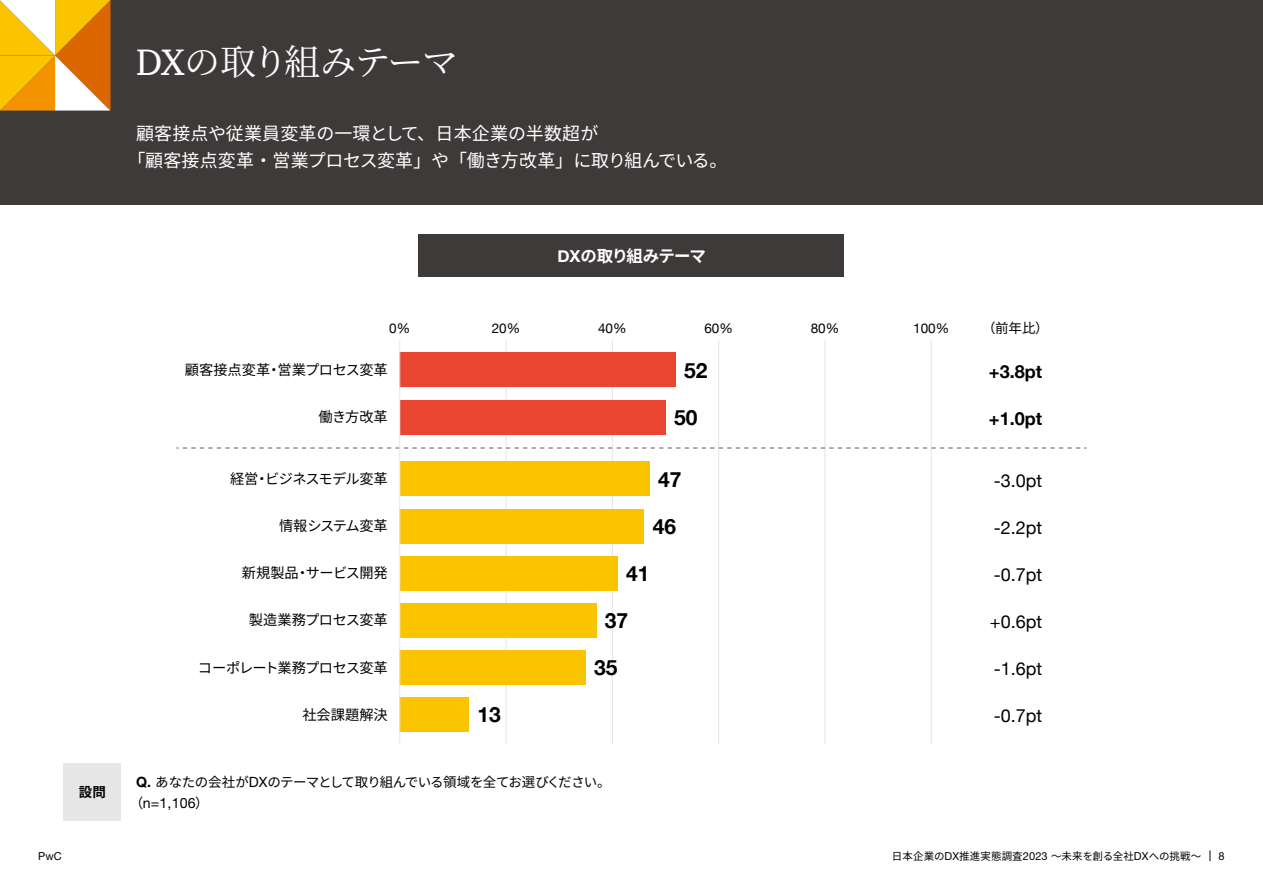
<style>
.page{position:relative;width:1263px;height:893px;background:#fff}
.page>*{position:absolute;margin:0;border:0;box-sizing:border-box;transform-origin:0 0}
.t1{font:36px "Noto Serif CJ Kjp";letter-spacing:-.045em;color:#fff}
.t2{font:700 21px "Helvetica Neue";color:#000}
.t3{font:18px/27px "Noto Sans CJ Kjp";color:#fff}
.t4{font:18px "Helvetica Neue";color:#000}
.t5{font:700 18px "Helvetica Neue";color:#000}
.t6{font:700 16.5px "Noto Sans CJ Kjp";letter-spacing:-.06em;color:#fff}
.t7{font:14.25px "Noto Sans CJ Kjp";letter-spacing:-.02em;color:#000}
.t8{font:14.25px "Noto Sans CJ Kjp";letter-spacing:-.05em;color:#000}
.t9{font:14.1px "Helvetica Neue LT Std";color:#000}
.t10{font:13.5px "Noto Sans CJ Kjp";letter-spacing:-.045em;color:#000}
.t11{font:13.5px "Helvetica Neue";color:#000}
.t12{font:700 13.5px "Noto Sans CJ Kjp";color:#000}
.t13{font:10.95px "Helvetica Neue LT Std";color:#000}
.t14{font:10.5px "Noto Sans CJ Kjp";letter-spacing:.01em;color:#000}
.s1{font-family:"ITC Charter Com";font-size:37.8px}
.s2{font-family:"Helvetica Neue"}
.s3{font-family:"Helvetica Neue";font-weight:700;font-size:14.1px}
.s4{font-family:"Helvetica Neue LT Std";font-size:14.1px}
.s5{font-family:"Noto Sans CJ Kjp";font-size:13.5px}
.s6{font-family:"Helvetica Neue LT Std";font-size:10.95px}
</style>
<div class="page">
<div style="left:0;top:0;width:1263px;height:204px;background:#3e3a39"></div>
<svg style="left:0;top:0;width:111px;height:111px"></svg>
<div style="left:64px;top:763px;width:57px;height:58px;background:#e6e6e6"></div>
<svg style="left:400px;top:234px;width:687px;height:510px"></svg>
<div style="left:419px;top:234px;width:425px;height:42px;background:#3e3a39"></div>
<hr style="left:505px;top:340px;width:2px;height:404px;background:#e6e6e6">
<hr style="left:612px;top:340px;width:1px;height:404px;background:#e6e6e6">
<hr style="left:718px;top:340px;width:1px;height:404px;background:#e6e6e6">
<hr style="left:824px;top:340px;width:1px;height:404px;background:#e6e6e6">
<hr style="left:931px;top:340px;width:1px;height:404px;background:#e6e6e6">
<svg style="left:176px;top:447px;width:910px;height:2px"></svg>
<div style="left:400px;top:353px;width:276px;height:34px;background:#e94530"></div>
<div style="left:400px;top:400px;width:265px;height:34px;background:#e94530"></div>
<div style="left:400px;top:462px;width:249px;height:34px;background:#fbc400"></div>
<div style="left:400px;top:509px;width:244px;height:34px;background:#fbc400"></div>
<div style="left:400px;top:556px;width:218px;height:34px;background:#fbc400"></div>
<div style="left:400px;top:603px;width:196px;height:34px;background:#fbc400"></div>
<div style="left:400px;top:650px;width:186px;height:34px;background:#fbc400"></div>
<div style="left:400px;top:697px;width:69px;height:34px;background:#fbc400"></div>
<hr style="left:399px;top:340px;width:1px;height:404px;background:#e6e6e6">
<h1 class="t1" style="left:136px;top:42px;width:323px"><span class="s1">DX</span>の取り組みテーマ</h1>
<p class="t3" style="left:127px;top:120px;width:601px;text-indent:9px">顧客接点や従業員変革の一環として、日本企業の半数超が<br>「顧客接点変革・営業プロセス変革」や「働き方改革」に取り組んでいる。</p>
<p class="t12" style="left:79px;top:785px;width:29px">設問</p>
<p class="t13" style="left:38px;top:849px;width:25px">PwC</p>
<p class="t6" style="left:557px;top:247px;width:150px"><span class="s2">DX</span>の取り組みテーマ</p>
<p class="t11" style="left:389px;top:318px;width:23px">0%</p>
<p class="t11" style="left:492px;top:318px;width:30px">20%</p>
<p class="t11" style="left:598px;top:318px;width:30px">40%</p>
<p class="t11" style="left:704px;top:318px;width:30px">60%</p>
<p class="t7" style="left:277px;top:362px;width:112px">営業プロセス変革</p>
<p class="t7" style="left:185px;top:362px;width:87px">顧客接点変革</p>
<p class="t7" style="left:267px;top:362px;width:16px">・</p>
<p class="t7" style="left:318px;top:409px;width:71px">働き方改革</p>
<p class="t2" style="left:684px;top:354px;width:25px">52</p>
<p class="t2" style="left:674px;top:401px;width:25px">50</p>
<p class="t8" style="left:265px;top:471px;width:124px">ビジネスモデル変革</p>
<p class="t7" style="left:230px;top:471px;width:30px">経営</p>
<p class="t7" style="left:255px;top:471px;width:16px">・</p>
<p class="t7" style="left:279px;top:518px;width:110px">情報システム変革</p>
<p class="t7" style="left:306px;top:565px;width:84px">サービス開発</p>
<p class="t7" style="left:242px;top:565px;width:58px">新規製品</p>
<p class="t7" style="left:249px;top:612px;width:140px">製造業務プロセス変革</p>
<p class="t8" style="left:198px;top:659px;width:191px">コーポレート業務プロセス変革</p>
<p class="t7" style="left:302px;top:706px;width:87px">社会課題解決</p>
<p class="t7" style="left:295px;top:565px;width:16px">・</p>
<p class="t2" style="left:477px;top:698px;width:25px">13</p>
<p class="t2" style="left:658px;top:463px;width:25px">47</p>
<p class="t2" style="left:653px;top:510px;width:25px">46</p>
<p class="t2" style="left:626px;top:557px;width:25px">41</p>
<p class="t2" style="left:605px;top:604px;width:25px">37</p>
<p class="t2" style="left:594px;top:651px;width:25px">35</p>
<p class="t10" style="left:136px;top:774px;width:476px"><span class="s3">Q.</span> あなたの会社が<span class="s4">DX</span>のテーマとして取り組んでいる領域を全てお選びください。</p>
<p class="t9" style="left:130px;top:794px;width:80px"><span class="s5">（</span> =n 1,106<span class="s5">）</span></p>
<p class="t11" style="left:811px;top:318px;width:30px">80%</p>
<p class="t11" style="left:913px;top:318px;width:38px">100%</p>
<p class="t10" style="left:982px;top:320px;width:68px">（前年比(</p>
<p class="t5" style="left:989px;top:357px;width:55px">+3.8pt</p>
<p class="t5" style="left:989px;top:404px;width:55px">+1.0pt</p>
<p class="t4" style="left:994px;top:467px;width:50px">-3.0pt</p>
<p class="t4" style="left:994px;top:514px;width:50px">-2.2pt</p>
<p class="t4" style="left:994px;top:561px;width:50px">-0.7pt</p>
<p class="t4" style="left:990px;top:609px;width:54px">+0.6pt</p>
<p class="t4" style="left:994px;top:656px;width:50px">-1.6pt</p>
<p class="t4" style="left:994px;top:703px;width:50px">-0.7pt</p>
<p class="t14" style="left:892px;top:850px;width:311px">日本企業の<span class="s6">DX</span>推進実態調査<span class="s6">2023</span> ～未来を創る全社<span class="s6">DX</span>への挑戦~</p>
<p class="t13" style="left:1218px;top:849px;width:8px">8</p>
</div>
